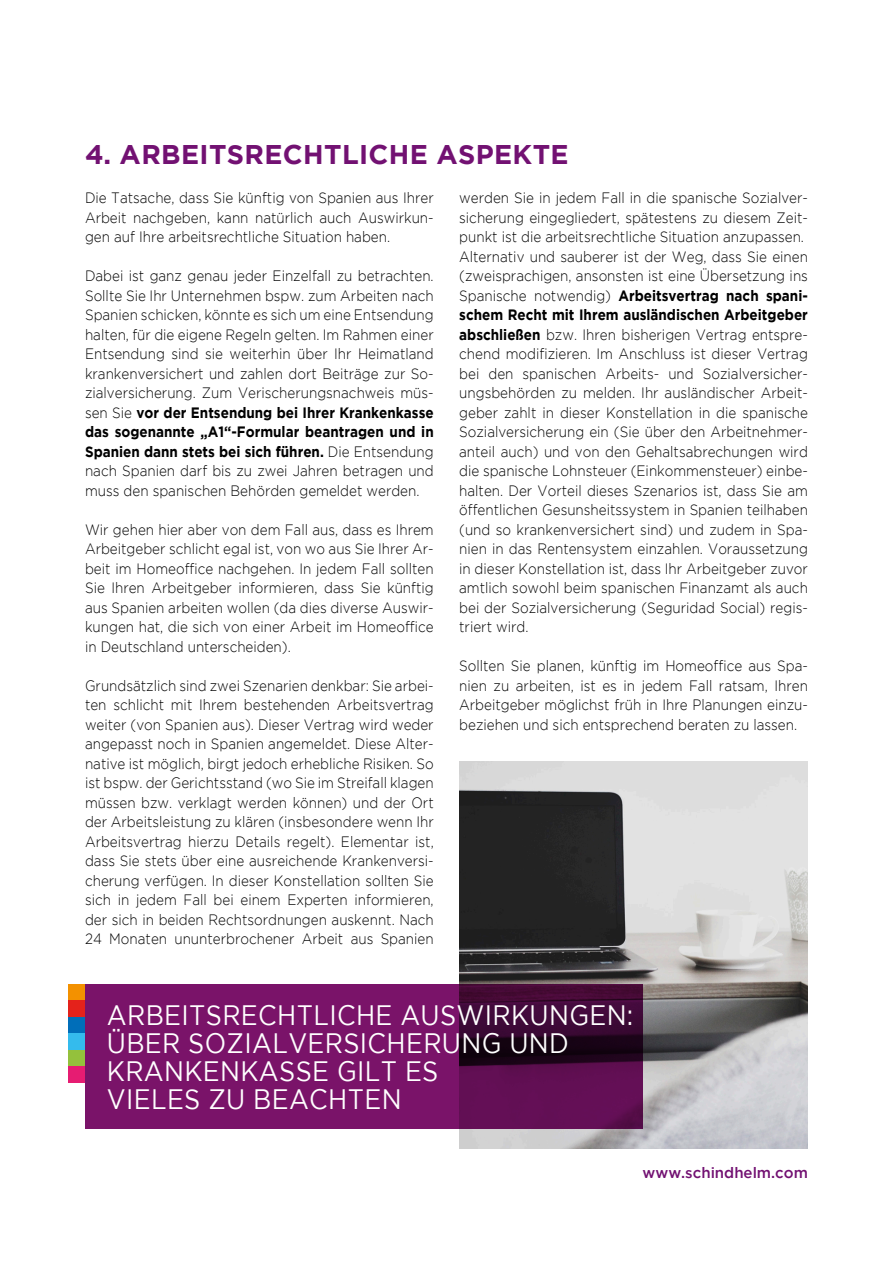
<style>
.page{position:relative;width:893px;height:1263px;background:#fff}
.page>*{position:absolute;margin:0;border:0;box-sizing:border-box;transform-origin:0 0}
.t1{font:28.05px/28px "Gotham";letter-spacing:.015em;color:#fff;scale:.9 1}
.t2{font:700 27px "Gotham";letter-spacing:.015em;color:#721172}
.t3{font:300 15px/19.5px "Gotham";color:#000;text-align:justify;scale:.9 1}
.t4{font:500 15px "Gotham";color:#721172}
.s1{font-weight:700}
</style>
<div class="page">
<img style="left:459px;top:762px;width:349px;height:386px">
<svg style="left:85px;top:984px;width:557px;height:145px;background:#69105a"></svg>
<div style="left:69px;top:984px;width:16px;height:16px;background:#f39100"></div>
<div style="left:69px;top:1000px;width:16px;height:17px;background:#e4221b"></div>
<div style="left:69px;top:1017px;width:16px;height:16px;background:#006eb9"></div>
<div style="left:69px;top:1033px;width:16px;height:17px;background:#34bbed"></div>
<div style="left:69px;top:1050px;width:16px;height:16px;background:#94c13c"></div>
<div style="left:69px;top:1066px;width:16px;height:17px;background:#e61c72"></div>
<p class="t2" style="left:85px;top:139px;width:485px">4. ARBEITSRECHTLICHE ASPEKTE</p>
<p class="t3" style="left:85px;top:188px;width:389px">Die Tatsache, dass Sie künftig von Spanien aus Ihrer Arbeit nachgeben, kann natürlich auch Auswirkun&shy;gen auf Ihre arbeitsrechtliche Situation haben.</p>
<p class="t3" style="left:85px;top:266px;width:389px">Dabei ist ganz genau jeder Einzelfall zu betrachten.<br>Sollte Sie Ihr Unternehmen bspw. zum Arbeiten nach Spanien schicken, könnte es sich um eine Entsendung halten, für die eigene Regeln gelten. Im Rahmen einer Entsendung sind sie weiterhin über Ihr Heimatland krankenversichert und zahlen dort Beiträge zur So&shy;zialversicherung. Zum Verischerungsnachweis müs&shy;sen Sie <span class="s1">vor der Entsendung bei Ihrer Krankenkasse das sogenannte „A1“-Formular beantragen und in Spanien dann stets bei sich führen.</span> Die Entsendung nach Spanien darf bis zu zwei Jahren betragen und muss den spanischen Behörden gemeldet werden.</p>
<p class="t3" style="left:85px;top:520px;width:389px">Wir gehen hier aber von dem Fall aus, dass es Ihrem Arbeitgeber schlicht egal ist, von wo aus Sie Ihrer Ar&shy;beit im Homeoffice nachgehen. In jedem Fall sollten Sie Ihren Arbeitgeber informieren, dass Sie künftig aus Spanien arbeiten wollen (da dies diverse Auswir&shy;kungen hat, die sich von einer Arbeit im Homeoffice in Deutschland unterscheiden).</p>
<p class="t3" style="left:85px;top:676px;width:389px">Grundsätzlich sind zwei Szenarien denkbar: Sie arbei&shy;ten schlicht mit Ihrem bestehenden Arbeitsvertrag weiter (von Spanien aus). Dieser Vertrag wird weder angepasst noch in Spanien angemeldet. Diese Alter&shy;native ist möglich, birgt jedoch erhebliche Risiken. So ist bspw. der Gerichtsstand (wo Sie im Streifall klagen müssen bzw. verklagt werden können) und der Ort der Arbeitsleistung zu klären (insbesondere wenn Ihr Arbeitsvertrag hierzu Details regelt). Elementar ist, dass Sie stets über eine ausreichende Krankenversi&shy;cherung verfügen. In dieser Konstellation sollten Sie sich in jedem Fall bei einem Experten informieren, der sich in beiden Rechtsordnungen auskennt. Nach 24 Monaten ununterbrochener Arbeit aus Spanien</p>
<p class="t3" style="left:459px;top:188px;width:389px">werden Sie in jedem Fall in die spanische Sozialver&shy;sicherung eingegliedert, spätestens zu diesem Zeit&shy;punkt ist die arbeitsrechtliche Situation anzupassen.</p>
<p class="t3" style="left:459px;top:247px;width:389px">Alternativ und sauberer ist der Weg, dass Sie einen (zweisprachigen, ansonsten ist eine Übersetzung ins Spanische notwendig) <span class="s1">Arbeitsvertrag nach spani&shy;schem Recht mit Ihrem ausländischen Arbeitgeber abschließen</span> bzw. Ihren bisherigen Vertrag entspre&shy;chend modifizieren. Im Anschluss ist dieser Vertrag bei den spanischen Arbeits- und Sozialversicher&shy;ungsbehörden zu melden. Ihr ausländischer Arbeit&shy;geber zahlt in dieser Konstellation in die spanische Sozialversicherung ein (Sie über den Arbeitnehmer&shy;anteil auch) und von den Gehaltsabrechungen wird die spanische Lohnsteuer (Einkommensteuer) einbe&shy;halten. Der Vorteil dieses Szenarios ist, dass Sie am öffentlichen Gesunsheitssystem in Spanien teilhaben (und so krankenversichert sind) und zudem in Spa&shy;nien in das Rentensystem einzahlen. Voraussetzung in dieser Konstellation ist, dass Ihr Arbeitgeber zuvor amtlich sowohl beim spanischen Finanzamt als auch bei der Sozialversicherung (Seguridad Social) regis&shy;triert wird.</p>
<p class="t3" style="left:459px;top:656px;width:389px">Sollten Sie planen, künftig im Homeoffice aus Spa&shy;nien zu arbeiten, ist es in jedem Fall ratsam, Ihren Arbeitgeber möglichst früh in Ihre Planungen einzu&shy;beziehen und sich entsprechend beraten zu lassen.</p>
<p class="t1" style="left:107px;top:1001px;width:586px">ARBEITSRECHTLICHE AUSWIRKUNGEN:</p>
<p class="t1" style="left:107px;top:1029px;width:515px">ÜBER SOZIALVERSICHERUNG UND<br>KRANKENKASSE GILT ES</p>
<p class="t1" style="left:107px;top:1085px;width:329px">VIELES ZU BEACHTEN</p>
<p class="t4" style="left:642px;top:1164px;width:167px">www.schindhelm.com</p>
</div>
